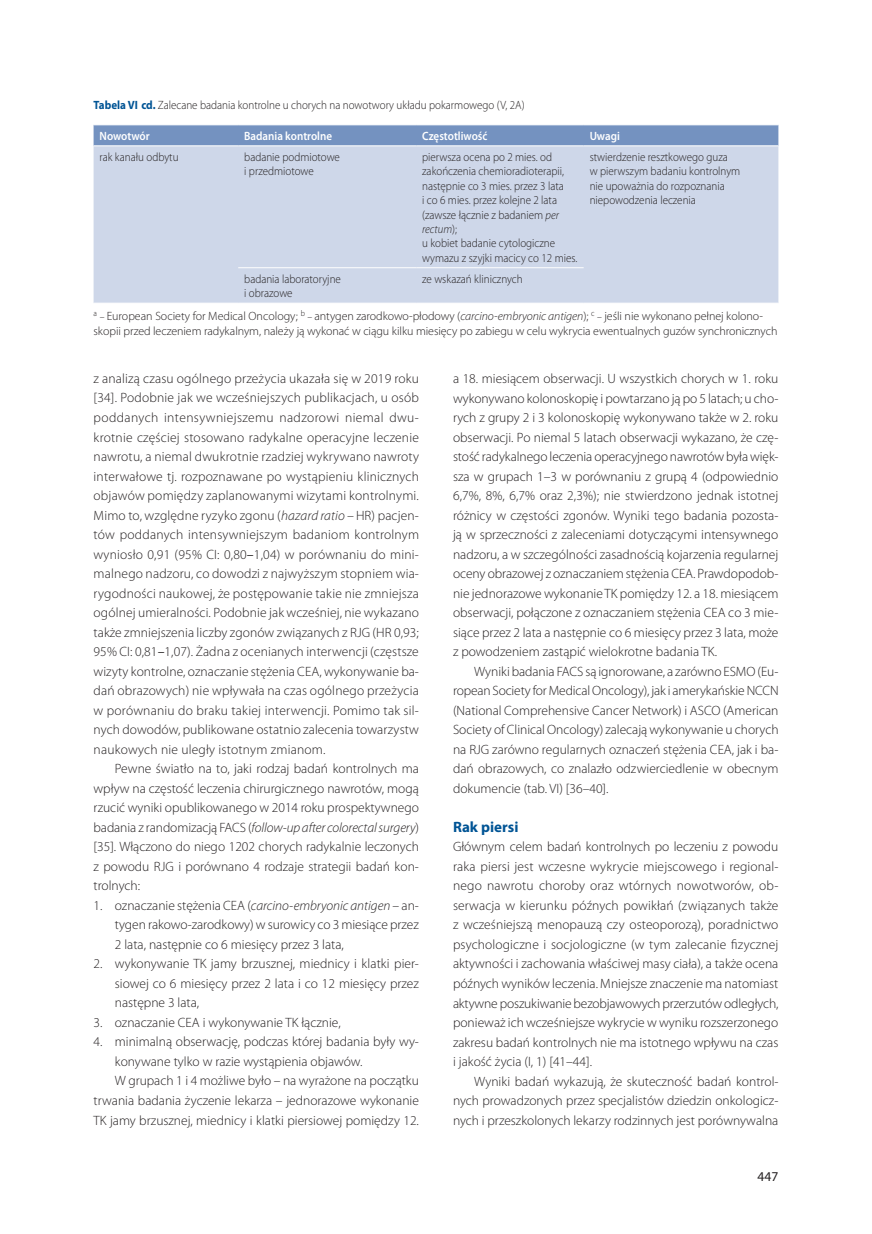
<style>
.page{position:relative;width:872px;height:1234px;background:#fff}
.page>*{position:absolute;margin:0;border:0;box-sizing:border-box;transform-origin:0 0}
.t1{font:700 15px "Myriad Pro";color:#005495}
.t2{font:300 13.5px/19.5px "Myriad Pro";color:#231f20;text-align:justify}
.t3{font:13.5px "Myriad Pro";color:#231f20}
.t4{font:300 12px/14.4px "Myriad Pro";color:#231f20;scale:.92 1}
.t5{font:300 12px/14.4px "Myriad Pro";color:#231f20}
.t6{font:600 12px "Myriad Pro";color:#fff;scale:.92 1}
.s1{font-weight:700;color:#005495}
.s2{font-style:italic}
.s3{font-size:10.5px}
.s4{font-weight:400;font-style:italic}
</style>
<div class="page">
<div style="left:94px;top:125px;width:684px;height:20px;background:#7492c0"></div>
<div style="left:94px;top:146px;width:684px;height:157px;background:#ced7e9"></div>
<hr style="left:238px;top:267px;width:178px;height:1px;background:#fff">
<hr style="left:416px;top:267px;width:167px;height:1px;background:#fff">
<p class="t4" style="left:94px;top:97px;width:470px"><span class="s1">Tabela VI cd.</span> Zalecane badania kontrolne u chorych na nowotwory układu pokarmowego (V, 2A)</p>
<p class="t6" style="left:100px;top:128px;width:56px">Nowotwór</p>
<p class="t6" style="left:244px;top:128px;width:97px">Badania kontrolne</p>
<p class="t6" style="left:422px;top:128px;width:72px">Częstotliwość</p>
<p class="t6" style="left:589px;top:128px;width:34px">Uwagi</p>
<p class="t4" style="left:100px;top:149px;width:87px">rak kanału odbytu</p>
<p class="t4" style="left:244px;top:149px;width:106px">badanie podmiotowe i przedmiotowe</p>
<p class="t4" style="left:422px;top:149px;width:170px">pierwsza ocena po 2 mies. od zakończenia chemioradioterapii, następnie co 3 mies. przez 3 lata<br>i co 6 mies. przez kolejne 2 lata (zawsze łącznie z badaniem <span class="s2">per rectum</span>);<br>u kobiet badanie cytologiczne wymazu z szyjki macicy co 12 mies.</p>
<p class="t4" style="left:589px;top:149px;width:165px">stwierdzenie resztkowego guza<br>w pierwszym badaniu kontrolnym nie upoważnia do rozpoznania niepowodzenia leczenia</p>
<p class="t4" style="left:244px;top:271px;width:107px">badania laboratoryjne i obrazowe</p>
<p class="t4" style="left:422px;top:271px;width:111px">ze wskazań klinicznych</p>
<p class="t5" style="left:94px;top:309px;width:685px"><sup>a</sup> <span class="s3">–</span> European Society for Medical Oncology; <sup>b</sup> <span class="s3">–</span> antygen zarodkowo-płodowy (<span class="s2">carcino-embryonic antigen</span>); <sup>c</sup> <span class="s3">–</span> jeśli nie wykonano pełnej kolono&shy;skopii przed leczeniem radykalnym, należy ją wykonać w ciągu kilku miesięcy po zabiegu w celu wykrycia ewentualnych guzów synchronicznych</p>
<p class="t2" style="left:94px;top:368px;width:327px">z analizą czasu ogólnego przeżycia ukazała się w 2019 roku [34]. Podobnie jak we wcześniejszych publikacjach, u osób poddanych intensywniejszemu nadzorowi niemal dwu&shy;krotnie częściej stosowano radykalne operacyjne leczenie nawrotu, a niemal dwukrotnie rzadziej wykrywano nawroty interwałowe tj. rozpoznawane po wystąpieniu klinicznych objawów pomiędzy zaplanowanymi wizytami kontrolnymi.<br>Mimo to, względne ryzyko zgonu (<span class="s2">hazard ratio –</span> HR) pacjen&shy;tów poddanych intensywniejszym badaniom kontrolnym wyniosło 0,91 (95% CI: 0,80<span class="s4">–</span>1,04) w porównaniu do mini&shy;malnego nadzoru, co dowodzi z najwyższym stopniem wia&shy;rygodności naukowej, że postępowanie takie nie zmniejsza ogólnej umieralności. Podobnie jak wcześniej, nie wykazano także zmniejszenia liczby zgonów związanych z RJG (HR 0,93; 95% CI: 0,81<span class="s4">–</span>1,07). Żadna z ocenianych interwencji (częstsze wizyty kontrolne, oznaczanie stężenia CEA, wykonywanie ba&shy;dań obrazowych) nie wpływała na czas ogólnego przeżycia w porównaniu do braku takiej interwencji. Pomimo tak sil&shy;nych dowodów, publikowane ostatnio zalecenia towarzystw naukowych nie uległy istotnym zmianom.</p>
<p class="t2" style="left:94px;top:758px;width:327px;text-indent:21px">Pewne światło na to, jaki rodzaj badań kontrolnych ma wpływ na częstość leczenia chirurgicznego nawrotów, mogą rzucić wyniki opublikowanego w 2014 roku prospektywnego badania z randomizacją FACS (<span class="s2">follow-up after colorectal surgery</span>) [35]. Włączono do niego 1202 chorych radykalnie leczonych z powodu RJG i porównano 4 rodzaje strategii badań kon&shy;trolnych:</p>
<p class="t2" style="left:115px;top:895px;width:306px;text-indent:-21px">1. oznaczanie stężenia CEA (<span class="s2">carcino-embryonic antigen</span> – an&shy;tygen rakowo-zarodkowy) w surowicy co 3 miesiące przez 2 lata, następnie co 6 miesięcy przez 3 lata,</p>
<p class="t2" style="left:115px;top:953px;width:306px;text-indent:-21px">2. wykonywanie TK jamy brzusznej, miednicy i klatki pier&shy;siowej co 6 miesięcy przez 2 lata i co 12 miesięcy przez następne 3 lata,</p>
<p class="t2" style="left:94px;top:1012px;width:249px">3. oznaczanie CEA i wykonywanie TK łącznie,</p>
<p class="t2" style="left:94px;top:1031px;width:327px">4. minimalną obserwację, podczas której badania były wy-</p>
<p class="t2" style="left:115px;top:1051px;width:249px">konywane tylko w razie wystąpienia objawów.</p>
<p class="t2" style="left:115px;top:1070px;width:305px">W grupach 1 i 4 możliwe było – na wyrażone na początku</p>
<p class="t2" style="left:94px;top:1090px;width:327px">trwania badania życzenie lekarza – jednorazowe wykonanie</p>
<p class="t2" style="left:94px;top:1109px;width:327px">TK jamy brzusznej, miednicy i klatki piersiowej pomiędzy 12.</p>
<p class="t2" style="left:453px;top:368px;width:327px">a 18. miesiącem obserwacji. U wszystkich chorych w 1. roku wykonywano kolonoskopię i powtarzano ją po 5 latach; u cho&shy;rych z grupy 2 i 3 kolonoskopię wykonywano także w 2. roku obserwacji. Po niemal 5 latach obserwacji wykazano, że czę&shy;stość radykalnego leczenia operacyjnego nawrotów była więk&shy;sza w grupach 1–3 w porównaniu z grupą 4 (odpowiednio 6,7%, 8%, 6,7% oraz 2,3%); nie stwierdzono jednak istotnej różnicy w częstości zgonów. Wyniki tego badania pozosta&shy;ją w sprzeczności z zaleceniami dotyczącymi intensywnego nadzoru, a w szczególności zasadnością kojarzenia regularnej oceny obrazowej z oznaczaniem stężenia CEA. Prawdopodob&shy;nie jednorazowe wykonanie TK pomiędzy 12. a 18. miesiącem obserwacji, połączone z oznaczaniem stężenia CEA co 3 mie&shy;siące przez 2 lata a następnie co 6 miesięcy przez 3 lata, może z powodzeniem zastąpić wielokrotne badania TK.</p>
<p class="t2" style="left:453px;top:661px;width:327px;text-indent:21px">Wyniki badania FACS są ignorowane, a zarówno ESMO (Eu&shy;ropean Society for Medical Oncology), jak i amerykańskie NCCN (National Comprehensive Cancer Network) i ASCO (American Society of Clinical Oncology) zalecają wykonywanie u chorych na RJG zarówno regularnych oznaczeń stężenia CEA, jak i ba&shy;dań obrazowych, co znalazło odzwierciedlenie w obecnym dokumencie (tab. VI) [36–40].</p>
<p class="t1" style="left:453px;top:816px;width:67px">Rak piersi</p>
<p class="t2" style="left:453px;top:836px;width:327px">Głównym celem badań kontrolnych po leczeniu z powodu raka piersi jest wczesne wykrycie miejscowego i regional&shy;nego nawrotu choroby oraz wtórnych nowotworów, ob&shy;serwacja w kierunku późnych powikłań (związanych także z wcześniejszą menopauzą czy osteoporozą), poradnictwo psychologiczne i socjologiczne (w tym zalecanie fizycznej aktywności i zachowania właściwej masy ciała), a także ocena późnych wyników leczenia. Mniejsze znaczenie ma natomiast aktywne poszukiwanie bezobjawowych przerzutów odległych, ponieważ ich wcześniejsze wykrycie w wyniku rozszerzonego zakresu badań kontrolnych nie ma istotnego wpływu na czas i jakość życia (I, 1) [41–44].</p>
<p class="t2" style="left:453px;top:1070px;width:327px;text-indent:21px">Wyniki badań wykazują, że skuteczność badań kontrol&shy;nych prowadzonych przez specjalistów dziedzin onkologicz&shy;nych i przeszkolonych lekarzy rodzinnych jest porównywalna</p>
<p class="t3" style="left:757px;top:1168px;width:22px">447</p>
</div>
